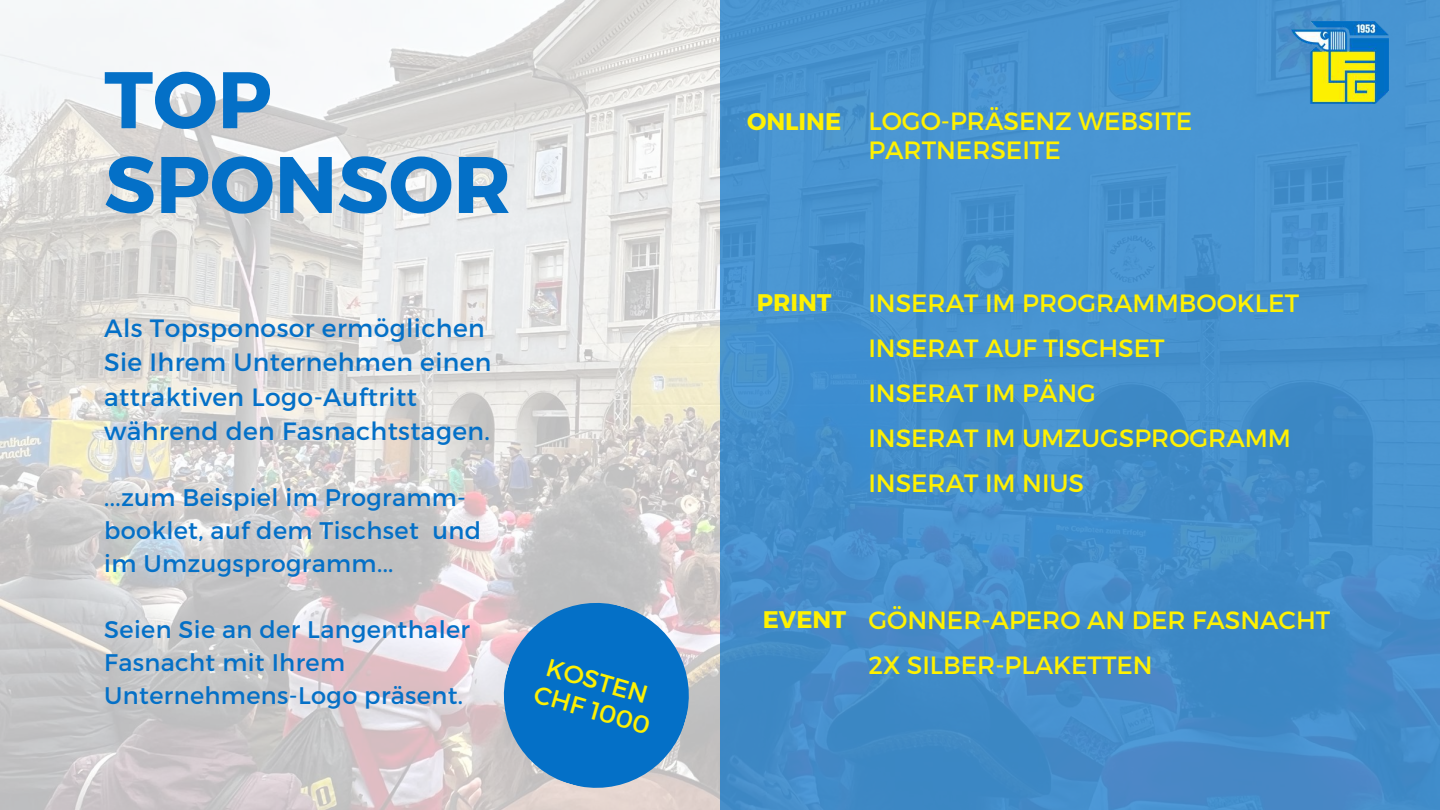
<style>
.page{position:relative;width:1440px;height:810px;background:#fff}
.page>*{position:absolute;margin:0;border:0;box-sizing:border-box;transform-origin:0 0}
.t1{font:700 80px/84.8px "Montserrat";color:#0470c7}
.t2{font:25px/29.2px "Montserrat";color:#fff102;text-align:center}
.t3{font:25px/34.5px "Montserrat";letter-spacing:.015em;color:#0470c7}
.t4{font:24px/33px "Montserrat";letter-spacing:.015em;color:#0470c7}
.t5{font:700 24px "Montserrat";color:#fff102}
.s1{font-weight:700;font-size:24px}
</style>
<div class="page">
<img style="left:0;top:0;width:720px;height:810px">
<div style="left:720px;top:0;width:720px;height:810px;background:#4791ce"></div>
<svg style="left:493px;top:592px;width:206px;height:206px;background:#5191c9"></svg>
<img style="left:1291px;top:22px;width:97px;height:82px">
<h1 class="t1" style="left:104px;top:53px;width:409px">TOP<br>SPONSOR</h1>
<p class="t2" style="left:747px;top:105px;width:447px"><span class="s1">ONLINE</span> LOGO-PRÄSENZ WEBSITE<br>PARTNERSEITE</p>
<p class="t3" style="left:104px;top:309px;width:389px">Als Topsponosor ermöglichen<br>Sie Ihrem Unternehmen einen attraktiven Logo-Auftritt während den Fasnachtstagen.</p>
<p class="t4" style="left:104px;top:480px;width:378px">...zum Beispiel im Programm&shy;booklet, auf dem Tischset und im Umzugsprogramm...</p>
<p class="t4" style="left:104px;top:612px;width:367px">Seien Sie an der Langenthaler<br>Fasnacht mit Ihrem<br>Unternehmens-Logo präsent.</p>
<p class="t5" style="left:757px;top:287px;width:76px">PRINT</p>
<p class="t2" style="left:868px;top:280px;width:432px;line-height:45px;text-align:left">INSERAT IM PROGRAMMBOOKLET<br>INSERAT AUF TISCHSET</p>
<p class="t2" style="left:868px;top:377px;width:229px">INSERAT IM PÄNG</p>
<p class="t2" style="left:868px;top:422px;width:424px">INSERAT IM UMZUGSPROGRAMM</p>
<p class="t2" style="left:868px;top:467px;width:217px">INSERAT IM NIUS</p>
<p class="t2" style="left:763px;top:604px;width:569px"><span class="s1">EVENT</span> GÖNNER-APERO AN DER FASNACHT</p>
<p class="t2" style="left:551px;top:651px;width:106px;rotate:16deg">KOSTEN</p>
<p class="t2" style="left:868px;top:649px;width:286px">2X SILBER-PLAKETTEN</p>
<p class="t2" style="left:539px;top:678px;width:121px;rotate:16deg">CHF 1000</p>
</div>
